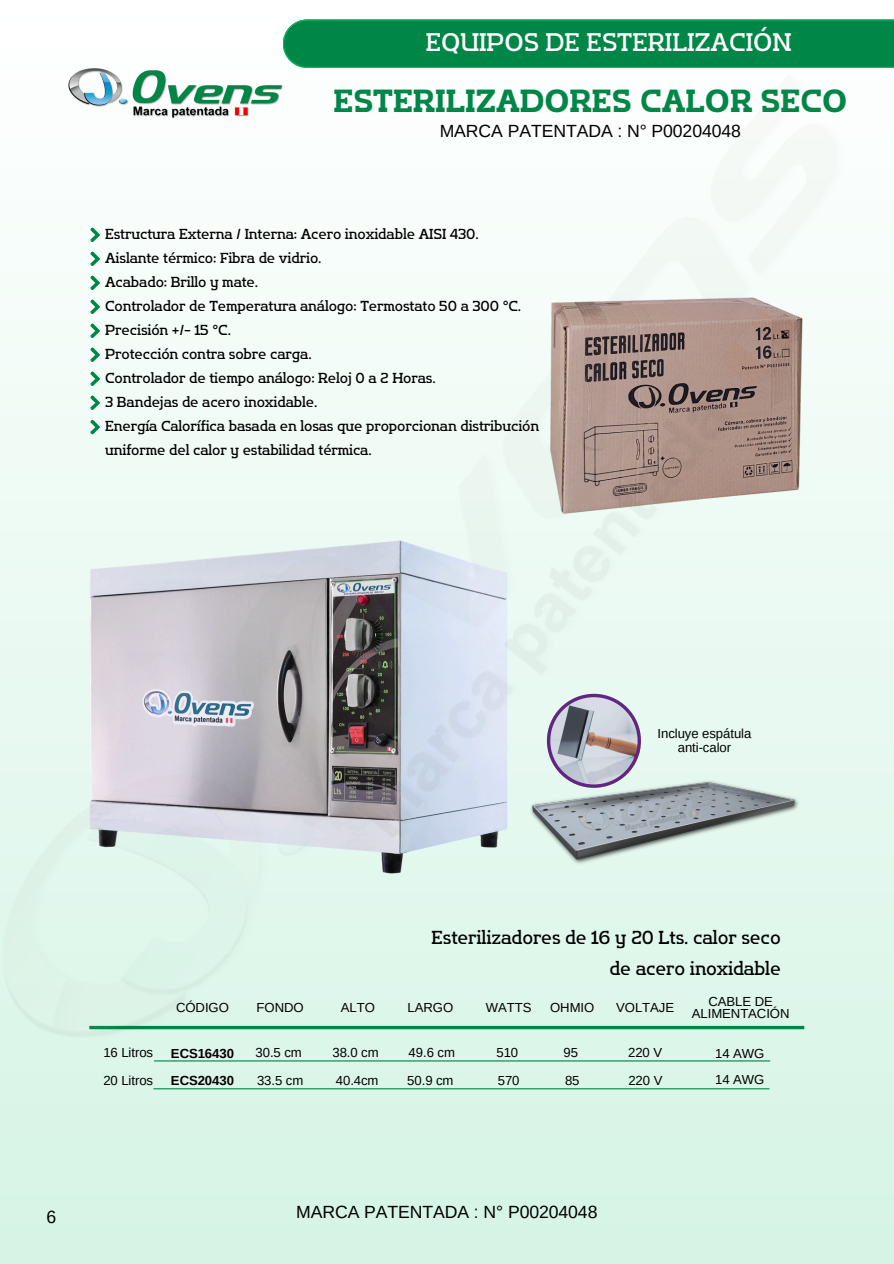
<style>
.page{position:relative;width:894px;height:1264px;background:#fff}
.page>*{position:absolute;margin:0;border:0;box-sizing:border-box;transform-origin:0 0}
.t1{font:31.95px "Flatory Slab 700";color:#008646}
.t2{font:25.35px "Flatory Slab 400";color:#fff}
.t3{font:18.75px/31px "Flatory Slab 400";letter-spacing:-.005em;color:#000;text-align:right}
.t4{font:17.55px "Arimo";letter-spacing:-.005em;color:#000}
.t5{font:14.55px/24px "Flatory Slab 400";letter-spacing:-.005em;color:#000}
.t6{font:13.05px/12.8px "Arimo";letter-spacing:-.005em;color:#000;text-align:center}
.t7{font:700 13.05px "Arimo";letter-spacing:-.005em;color:#000}
</style>
<div class="page">
<img style="left:0;top:19px;width:893px;height:1244px">
<h6 class="t2" style="left:425px;top:27px;width:367px">EQUIPOS DE ESTERILIZACIÓN</h6>
<h6 class="t1" style="left:333px;top:82px;width:515px">ESTERILIZADORES CALOR SECO</h6>
<p class="t4" style="left:439px;top:121px;width:303px">MARCA PATENTADA : N° P00204048</p>
<p class="t5" style="left:105px;top:222px;width:375px">Estructura Externa / Interna: Acero inoxidable AISI 430.</p>
<h2 class="t5" style="left:105px;top:246px;width:218px">Aislante térmico: Fibra de vidrio.</h2>
<h1 class="t5" style="left:105px;top:270px;width:154px">Acabado: Brillo y mate.</h1>
<h3 class="t5" style="left:105px;top:294px;width:417px">Controlador de Temperatura análogo: Termostato 50 a 300 °C.</h3>
<p class="t5" style="left:105px;top:318px;width:127px">Precisión +/- 15 °C.</p>
<p class="t5" style="left:105px;top:342px;width:208px">Protección contra sobre carga.</p>
<p class="t5" style="left:105px;top:366px;width:332px">Controlador de tiempo análogo: Reloj 0 a 2 Horas.</p>
<p class="t5" style="left:105px;top:390px;width:214px">3 Bandejas de acero inoxidable.</p>
<p class="t5" style="left:105px;top:414px;width:435px">Energía Calorífica basada en losas que proporcionan distribución uniforme del calor y estabilidad térmica.</p>
<h5 class="t6" style="left:657px;top:726px;width:95px;line-height:14.1px">Incluye espátula anti-calor</h5>
<h6 class="t4" style="left:46px;top:1207px;width:11px">6</h6>
<p class="t6" style="left:176px;top:1001px;width:54px">CÓDIGO</p>
<p class="t3" style="left:431px;top:921px;width:350px">Esterilizadores de 16 y 20 Lts. calor seco de acero inoxidable</p>
<p class="t6" style="left:256px;top:1001px;width:49px">FONDO</p>
<p class="t6" style="left:341px;top:1001px;width:36px">ALTO</p>
<p class="t6" style="left:407px;top:1001px;width:47px">LARGO</p>
<p class="t6" style="left:485px;top:1001px;width:47px">WATTS</p>
<p class="t6" style="left:550px;top:1001px;width:46px">OHMIO</p>
<p class="t6" style="left:616px;top:1001px;width:59px">VOLTAJE</p>
<p class="t6" style="left:691px;top:994px;width:99px">CABLE DE<br>ALIMENTACIÓN</p>
<h6 class="t6" style="left:103px;top:1046px;width:51px">16 Litros</h6>
<h6 class="t7" style="left:171px;top:1046px;width:64px">ECS16430</h6>
<h6 class="t6" style="left:255px;top:1046px;width:48px">30.5 cm</h6>
<h6 class="t6" style="left:332px;top:1046px;width:48px">38.0 cm</h6>
<p class="t6" style="left:408px;top:1046px;width:48px">49.6 cm</p>
<h6 class="t6" style="left:496px;top:1046px;width:23px">510</h6>
<h6 class="t6" style="left:563px;top:1046px;width:16px">95</h6>
<p class="t6" style="left:628px;top:1046px;width:35px">220 V</p>
<p class="t6" style="left:715px;top:1047px;width:51px">14 AWG</p>
<p class="t6" style="left:103px;top:1074px;width:51px">20 Litros</p>
<p class="t6" style="left:257px;top:1074px;width:48px">33.5 cm</p>
<p class="t6" style="left:336px;top:1074px;width:44px">40.4cm</p>
<p class="t6" style="left:407px;top:1074px;width:48px">50.9 cm</p>
<p class="t6" style="left:497px;top:1074px;width:23px">570</p>
<p class="t6" style="left:565px;top:1074px;width:16px">85</p>
<p class="t6" style="left:628px;top:1074px;width:35px">220 V</p>
<p class="t7" style="left:171px;top:1073px;width:64px">ECS20430</p>
<p class="t4" style="left:296px;top:1201px;width:303px">MARCA PATENTADA : N° P00204048</p>
<h4 class="t6" style="left:715px;top:1073px;width:51px">14 AWG</h4>
</div>
